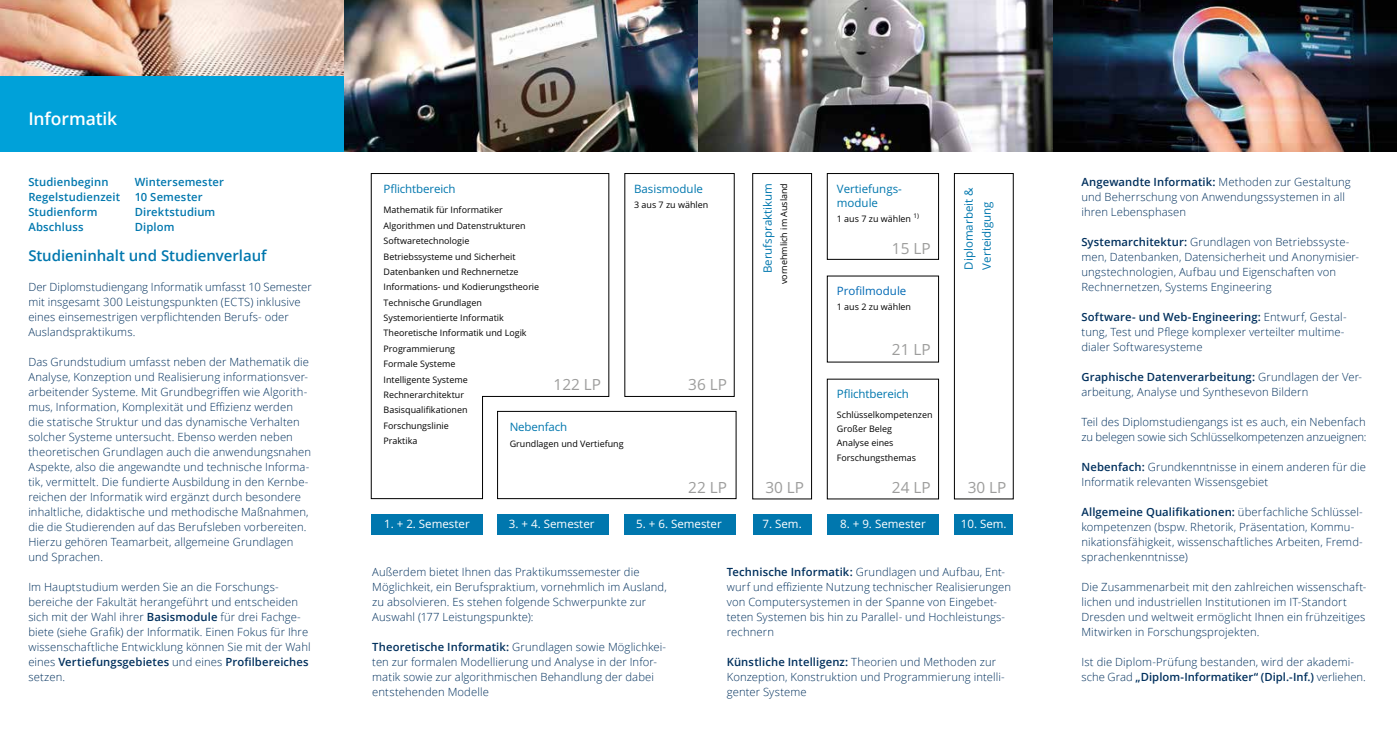
<style>
.page{position:relative;width:1397px;height:745px;background:#fff}
.page>*{position:absolute;margin:0;border:0;box-sizing:border-box;transform-origin:0 0}
.t1{font:600 17.5px "Open Sans";letter-spacing:-.005em;color:#fff}
.t2{font:15.38px "Open Sans";color:#9d9d9c}
.t3{font:600 15px "Open Sans";letter-spacing:-.005em;color:#0077ae}
.t4{font:11.5px/13.9px "Open Sans";color:#0077ae}
.t5{font:11.5px "Open Sans";color:#fff}
.t6{font:11.5px "Open Sans";color:#0069b4}
.t7{font:300 11.25px/15px "Open Sans";letter-spacing:.01em;color:#00305d}
.t8{font:600 11.25px "Open Sans";letter-spacing:.01em;color:#0077ae}
.t9{font:9px/15.4px "Open Sans";color:#000}
.s1{font-weight:600}
</style>
<div class="page">
<img style="left:344px;top:0;width:1052px;height:152px">
<img style="left:0;top:0;width:344px;height:77px">
<div style="left:0;top:77px;width:344px;height:75px;background:#00a1d9"></div>
<div style="left:752px;top:513px;width:59px;height:21px;background:#0077ae"></div>
<div style="left:954px;top:513px;width:59px;height:21px;background:#0077ae"></div>
<div style="left:371px;top:513px;width:111px;height:21px;background:#0077ae"></div>
<div style="left:497px;top:513px;width:111px;height:21px;background:#0077ae"></div>
<div style="left:624px;top:513px;width:112px;height:21px;background:#0077ae"></div>
<div style="left:827px;top:513px;width:111px;height:21px;background:#0077ae"></div>
<svg style="left:371px;top:173px;width:642px;height:326px"></svg>
<div style="left:752px;top:173px;width:59px;height:326px;border:1px solid #000"></div>
<h1 class="t1" style="left:28px;top:107px;width:90px">Informatik</h1>
<p class="t8" style="left:28px;top:174px;width:82px">Studienbeginn</p>
<p class="t8" style="left:135px;top:174px;width:91px">Wintersemester</p>
<p class="t8" style="left:28px;top:189px;width:93px">Regelstudienzeit</p>
<p class="t8" style="left:135px;top:189px;width:69px">10 Semester</p>
<p class="t8" style="left:28px;top:204px;width:71px">Studienform</p>
<p class="t8" style="left:135px;top:204px;width:82px">Direktstudium</p>
<p class="t8" style="left:28px;top:219px;width:57px">Abschluss</p>
<p class="t8" style="left:135px;top:219px;width:41px">Diplom</p>
<h3 class="t3" style="left:28px;top:245px;width:240px">Studieninhalt und Studienverlauf</h3>
<p class="t7" style="left:28px;top:278px;width:285px">Der Diplomstudiengang Informatik umfasst 10 Semester mit insgesamt 300 Leistungspunkten (ECTS) inklusive eines einsemestrigen verpflichtenden Berufs- oder Auslandspraktikums.</p>
<p class="t7" style="left:28px;top:353px;width:284px">Das Grundstudium umfasst neben der Mathematik die Analyse, Konzeption und Realisierung informationsver&shy;arbeitender Systeme. Mit Grundbegriffen wie Algorith&shy;mus, Information, Komplexität und Effizienz werden die statische Struktur und das dynamische Verhalten solcher Systeme untersucht. Ebenso werden neben theoretischen Grundlagen auch die anwendungsnahen Aspekte, also die angewandte und technische Informa&shy;tik, vermittelt. Die fundierte Ausbildung in den Kernbe&shy;reichen der Informatik wird ergänzt durch besondere inhaltliche, didaktische und methodische Maßnahmen, die die Studierenden auf das Berufsleben vorbereiten.<br>Hierzu gehören Teamarbeit, allgemeine Grundlagen und Sprachen.</p>
<p class="t7" style="left:28px;top:578px;width:284px">Im Hauptstudium werden Sie an die Forschungs&shy;bereiche der Fakultät herangeführt und entscheiden sich mit der Wahl ihrer <span class="s1">Basismodule</span> für drei Fachge&shy;biete (siehe Grafik) der Informatik. Einen Fokus für Ihre wissenschaftliche Entwicklung können Sie mit der Wahl eines <span class="s1">Vertiefungsgebietes</span> und eines <span class="s1">Profilbereiches </span>setzen.</p>
<p class="t4" style="left:383px;top:181px;width:74px">Pflichtbereich</p>
<p class="t9" style="left:383px;top:202px;width:157px">Mathematik für Informatiker<br>Algorithmen und Datenstrukturen<br>Softwaretechnologie<br>Betriebssysteme und Sicherheit<br>Datenbanken und Rechnernetze<br>Informations- und Kodierungstheorie<br>Technische Grundlagen<br>Systemorientierte Informatik<br>Theoretische Informatik und Logik<br>Programmierung<br>Formale Systeme<br>Intelligente Systeme<br>Rechnerarchitektur<br>Basisqualifikationen<br>Forschungslinie<br>Praktika</p>
<p class="t4" style="left:634px;top:181px;width:70px">Basismodule</p>
<p class="t9" style="left:634px;top:197px;width:76px">3 aus 7 zu wählen</p>
<h2 class="t2" style="left:553px;top:374px;width:49px">122 LP</h2>
<h2 class="t2" style="left:688px;top:374px;width:40px">36 LP</h2>
<p class="t4" style="left:509px;top:419px;width:59px">Nebenfach</p>
<p class="t9" style="left:509px;top:435px;width:115px">Grundlagen und Vertiefung</p>
<p class="t4" style="left:760px;top:273px;width:92px;rotate:-90deg">Berufspraktikum</p>
<p class="t9" style="left:775px;top:284px;width:103px;rotate:-90deg">vornehmlich im Ausland</p>
<p class="t4" style="left:836px;top:181px;width:67px">Vertiefungs&shy;module</p>
<p class="t9" style="left:836px;top:211px;width:84px">1 aus 7 zu wählen <sup>1)</sup></p>
<h2 class="t2" style="left:891px;top:237px;width:40px">15 LP</h2>
<p class="t6" style="left:836px;top:282px;width:71px">Profilmodule</p>
<p class="t9" style="left:836px;top:298px;width:76px">1 aus 2 zu wählen</p>
<h2 class="t2" style="left:891px;top:339px;width:40px">21 LP</h2>
<p class="t4" style="left:836px;top:386px;width:74px">Pflichtbereich</p>
<p class="t9" style="left:836px;top:407px;width:97px;line-height:14.1px">Schlüsselkompetenzen<br>Großer Beleg<br>Analyse eines<br>Forschungsthemas</p>
<h2 class="t2" style="left:765px;top:476px;width:40px">30 LP</h2>
<h2 class="t2" style="left:688px;top:476px;width:40px">22 LP</h2>
<h2 class="t2" style="left:891px;top:476px;width:40px">24 LP</h2>
<p class="t4" style="left:959px;top:269px;width:83px;line-height:17.9px;rotate:-90deg">Diplomarbeit &amp;<br>Verteidigung</p>
<h2 class="t2" style="left:967px;top:476px;width:40px">30 LP</h2>
<p class="t5" style="left:384px;top:516px;width:87px">1. + 2. Semester</p>
<p class="t5" style="left:509px;top:516px;width:87px">3. + 4. Semester</p>
<p class="t5" style="left:636px;top:516px;width:87px">5. + 6. Semester</p>
<p class="t5" style="left:762px;top:516px;width:41px">7. Sem.</p>
<p class="t5" style="left:840px;top:516px;width:87px">8. + 9. Semester</p>
<p class="t5" style="left:960px;top:516px;width:47px">10. Sem.</p>
<p class="t7" style="left:372px;top:563px;width:296px">Außerdem bietet Ihnen das Praktikumssemester die Möglichkeit, ein Berufspraktium, vornehmlich im Ausland, zu absolvieren. Es stehen folgende Schwerpunkte zur Auswahl (177 Leistungspunkte):</p>
<p class="t7" style="left:372px;top:638px;width:295px"><span class="s1">Theoretische Informatik:</span> Grundlagen sowie Möglichkei&shy;ten zur formalen Modellierung und Analyse in der Infor&shy;matik sowie zur algorithmischen Behandlung der dabei entstehenden Modelle</p>
<p class="t7" style="left:726px;top:563px;width:286px"><span class="s1">Technische Informatik:</span> Grundlagen und Aufbau, Ent&shy;wurf und effiziente Nutzung technischer Realisierungen von Computersystemen in der Spanne von Eingebet&shy;teten Systemen bis hin zu Parallel- und Hochleistungs&shy;rechnern</p>
<p class="t7" style="left:726px;top:653px;width:279px"><span class="s1">Künstliche Intelligenz:</span> Theorien und Methoden zur<br>Konzeption, Konstruktion und Programmierung intelli&shy;genter Systeme</p>
<p class="t7" style="left:1081px;top:173px;width:271px"><span class="s1">Angewandte Informatik:</span> Methoden zur Gestaltung und Beherrschung von Anwendungssystemen in all ihren Lebensphasen</p>
<p class="t7" style="left:1081px;top:233px;width:279px"><span class="s1">Systemarchitektur:</span> Grundlagen von Betriebssyste&shy;men, Datenbanken, Datensicherheit und Anonymisier&shy;ungstechnologien, Aufbau und Eigenschaften von Rechnernetzen, Systems Engineering</p>
<p class="t7" style="left:1081px;top:308px;width:267px"><span class="s1">Software- und Web-Engineering:</span> Entwurf, Gestal&shy;tung, Test und Pflege komplexer verteilter multime&shy;dialer Softwaresysteme</p>
<p class="t7" style="left:1081px;top:368px;width:282px"><span class="s1">Graphische Datenverarbeitung:</span> Grundlagen der Ver&shy;arbeitung, Analyse und Synthesevon Bildern</p>
<p class="t7" style="left:1081px;top:413px;width:286px">Teil des Diplomstudiengangs ist es auch, ein Nebenfach zu belegen sowie sich Schlüsselkompetenzen anzueignen:</p>
<p class="t7" style="left:1081px;top:458px;width:286px"><span class="s1">Nebenfach:</span> Grundkenntnisse in einem anderen für die<br>Informatik relevanten Wissensgebiet</p>
<p class="t7" style="left:1081px;top:503px;width:283px"><span class="s1">Allgemeine Qualifikationen:</span> überfachliche Schlüssel&shy;kompetenzen (bspw. Rhetorik, Präsentation, Kommu&shy;nikationsfähigkeit, wissenschaftliches Arbeiten, Fremd&shy;sprachenkenntnisse)</p>
<p class="t7" style="left:1081px;top:578px;width:286px">Die Zusammenarbeit mit den zahlreichen wissenschaft&shy;lichen und industriellen Institutionen im IT-Standort Dresden und weltweit ermöglicht Ihnen ein frühzeitiges Mitwirken in Forschungsprojekten.</p>
<p class="t7" style="left:1081px;top:653px;width:286px">Ist die Diplom-Prüfung bestanden, wird der akademi&shy;sche Grad <span class="s1">„Diplom-Informatiker“ (Dipl.-Inf.)</span> verliehen.</p>
</div>
